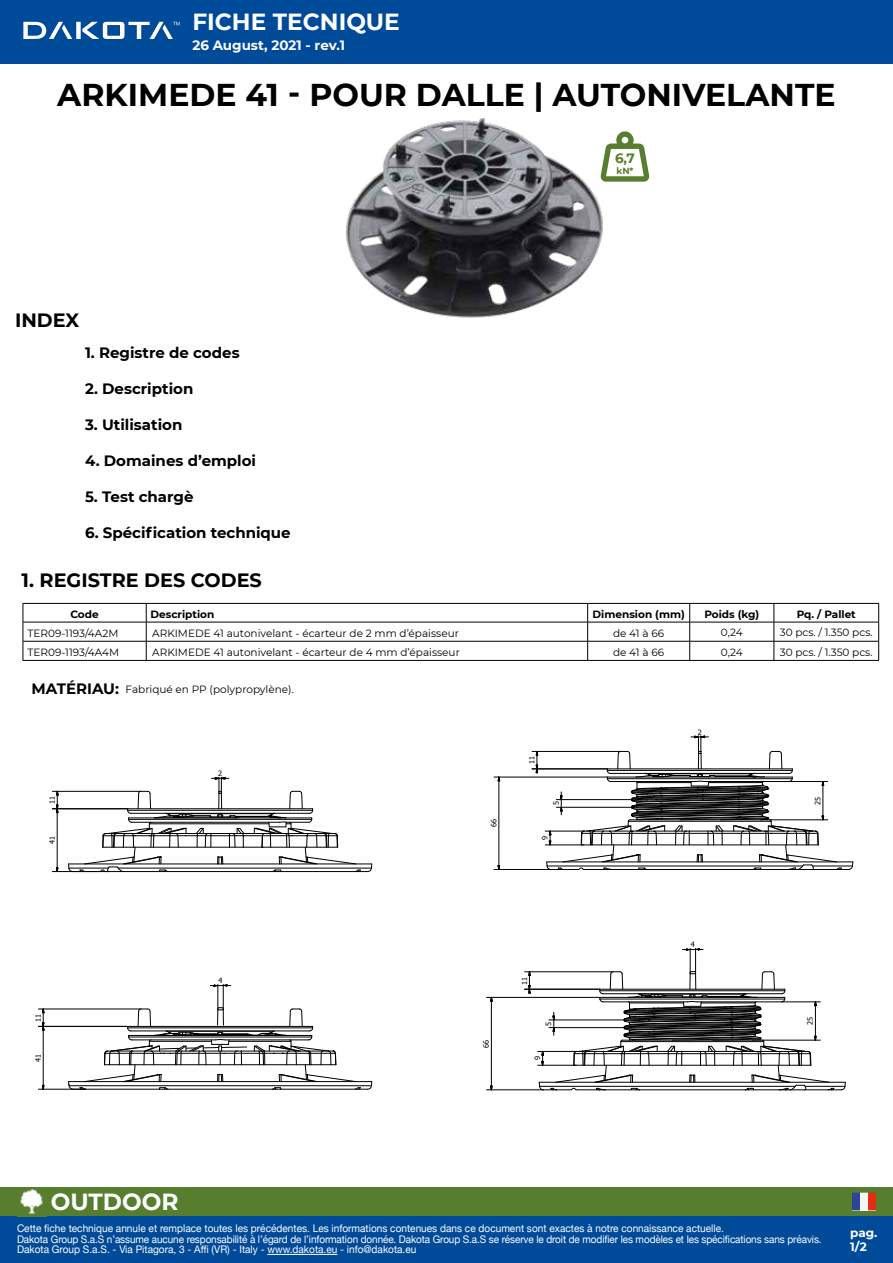
<style>
.page{position:relative;width:893px;height:1263px;background:#fff}
.page>*{position:absolute;margin:0;border:0;box-sizing:border-box;transform-origin:0 0}
.t1{font:700 31.5px "Montserrat";color:#000}
.t2{font:700 23.25px "Montserrat";color:#fff}
.t3{font:700 19.2px "Montserrat";color:#000}
.t4{font:700 15px "Montserrat";color:#000}
.t5{font:700 13.5px "Montserrat";color:#fff}
.t6{font:700 13.5px "Montserrat";color:#577e2e}
.t7{font:700 12px/14.4px "Montserrat";color:#fff}
.t8{font:10.5px/10.5px "Helvetica Neue";color:#fff;scale:.96 1}
.t9{font:10.5px "Montserrat";color:#000}
.t10{font:700 10.5px "Montserrat";color:#000}
.t11{font:700 9px "Montserrat";color:#577e2e}
.t12{font:7.35px "Tahoma";letter-spacing:-.005em;color:#000}
</style>
<div class="page">
<div style="left:0;top:0;width:893px;height:64px;background:#004a9a"></div>
<div style="left:0;top:1216px;width:893px;height:47px;background:#004a9a"></div>
<div style="left:0;top:1187px;width:893px;height:29px;background:#577e2e"></div>
<img style="left:20px;top:1189px;width:23px;height:25px">
<hr style="left:267px;top:1254px;width:70px;height:1px;background:#fff">
<div style="left:76px;top:22px;width:5px;height:17px;background:#fff"></div>
<svg style="left:23px;top:22px;width:49px;height:17px"></svg>
<svg style="left:82px;top:22px;width:98px;height:17px"></svg>
<svg style="left:852px;top:1193px;width:24px;height:17px"></svg>
<img style="left:346px;top:118px;width:257px;height:200px">
<hr style="left:23px;top:603px;width:123px;height:1px;background:#000">
<hr style="left:146px;top:603px;width:442px;height:1px;background:#000">
<hr style="left:588px;top:603px;width:102px;height:1px;background:#000">
<hr style="left:690px;top:603px;width:84px;height:1px;background:#000">
<hr style="left:774px;top:603px;width:105px;height:1px;background:#000">
<hr style="left:23px;top:622px;width:123px;height:1px;background:#000">
<hr style="left:146px;top:622px;width:442px;height:1px;background:#000">
<hr style="left:588px;top:622px;width:102px;height:1px;background:#000">
<hr style="left:690px;top:622px;width:84px;height:1px;background:#000">
<hr style="left:774px;top:622px;width:105px;height:1px;background:#000">
<hr style="left:146px;top:641px;width:442px;height:1px;background:#000">
<hr style="left:588px;top:641px;width:102px;height:1px;background:#000">
<svg style="left:587px;top:604px;width:1px;height:56px"></svg>
<hr style="left:690px;top:641px;width:84px;height:1px;background:#000">
<svg style="left:689px;top:604px;width:1px;height:56px"></svg>
<hr style="left:774px;top:641px;width:105px;height:1px;background:#000">
<svg style="left:774px;top:604px;width:1px;height:56px"></svg>
<svg style="left:878px;top:604px;width:1px;height:56px"></svg>
<hr style="left:146px;top:660px;width:442px;height:1px;background:#000">
<hr style="left:588px;top:660px;width:102px;height:1px;background:#000">
<hr style="left:690px;top:660px;width:84px;height:1px;background:#000">
<hr style="left:774px;top:660px;width:105px;height:1px;background:#000">
<hr style="left:23px;top:641px;width:123px;height:1px;background:#000">
<svg style="left:23px;top:604px;width:1px;height:56px"></svg>
<svg style="left:146px;top:604px;width:1px;height:56px"></svg>
<hr style="left:23px;top:660px;width:123px;height:1px;background:#000">
<hr style="left:69px;top:1081px;width:303px;height:1px;background:#000">
<hr style="left:69px;top:1085px;width:302px;height:1px;background:#000">
<hr style="left:281px;top:1089px;width:87px;height:1px;background:#000">
<svg style="left:367px;top:1081px;width:5px;height:9px"></svg>
<hr style="left:57px;top:813px;width:1px;height:55px;background:#000">
<hr style="left:52px;top:871px;width:57px;height:1px;background:#000">
<svg style="left:68px;top:777px;width:304px;height:96px"></svg>
<svg style="left:56px;top:790px;width:3px;height:26px"></svg>
<hr style="left:52px;top:808px;width:76px;height:1px;background:#000">
<hr style="left:52px;top:791px;width:89px;height:1px;background:#000">
<hr style="left:43px;top:1030px;width:1px;height:55px;background:#000">
<hr style="left:38px;top:1089px;width:48px;height:1px;background:#000">
<svg style="left:42px;top:1008px;width:2px;height:26px"></svg>
<hr style="left:38px;top:1026px;width:90px;height:1px;background:#000">
<hr style="left:38px;top:1009px;width:103px;height:1px;background:#000">
<svg style="left:498px;top:776px;width:2px;height:9px"></svg>
<hr style="left:499px;top:781px;width:1px;height:85px;background:#000">
<hr style="left:494px;top:869px;width:57px;height:1px;background:#000">
<hr style="left:494px;top:777px;width:113px;height:1px;background:#000">
<svg style="left:490px;top:1085px;width:3px;height:6px"></svg>
<hr style="left:486px;top:1089px;width:57px;height:1px;background:#000">
<svg style="left:490px;top:996px;width:3px;height:9px"></svg>
<hr style="left:491px;top:1001px;width:1px;height:85px;background:#000">
<hr style="left:486px;top:997px;width:114px;height:1px;background:#000">
<hr style="left:524px;top:989px;width:76px;height:1px;background:#000">
<hr style="left:525px;top:971px;width:88px;height:1px;background:#000">
<svg style="left:528px;top:736px;width:325px;height:355px"></svg>
<svg style="left:68px;top:984px;width:293px;height:106px"></svg>
<svg style="left:601px;top:131px;width:48px;height:51px"></svg>
<h2 class="t2" style="left:192px;top:5px;width:209px">FICHE TECNIQUE</h2>
<p class="t5" style="left:192px;top:35px;width:154px">26 August, 2021 - rev.1</p>
<h1 class="t1" style="left:57px;top:72px;width:780px">ARKIMEDE 41 - POUR DALLE | AUTONIVELANTE</h1>
<h3 class="t3" style="left:15px;top:306px;width:66px">INDEX</h3>
<h3 class="t4" style="left:85px;top:342px;width:156px">1. Registre de codes</h3>
<h3 class="t4" style="left:85px;top:378px;width:110px">2. Description</h3>
<h3 class="t4" style="left:85px;top:414px;width:99px">3. Utilisation</h3>
<h3 class="t4" style="left:85px;top:450px;width:173px">4. Domaines d’emploi</h3>
<h3 class="t4" style="left:85px;top:486px;width:110px">5. Test chargè</h3>
<h3 class="t4" style="left:85px;top:522px;width:207px">6. Spécification technique</h3>
<h3 class="t3" style="left:22px;top:566px;width:242px">1. REGISTRE DES CODES</h3>
<p class="t6" style="left:615px;top:149px;width:21px">6,7</p>
<p class="t11" style="left:617px;top:164px;width:18px">kN*</p>
<p class="t10" style="left:70px;top:606px;width:30px">Code</p>
<p class="t10" style="left:150px;top:606px;width:65px">Description</p>
<p class="t10" style="left:593px;top:606px;width:94px">Dimension (mm)</p>
<p class="t10" style="left:704px;top:606px;width:56px">Poids (kg)</p>
<p class="t10" style="left:797px;top:606px;width:61px">Pq. / Pallet</p>
<p class="t9" style="left:27px;top:626px;width:92px">TER09-1193/4A2M</p>
<p class="t9" style="left:152px;top:626px;width:308px">ARKIMEDE 41 autonivelant - écarteur de 2 mm d’épaisseur</p>
<p class="t9" style="left:613px;top:626px;width:53px">de 41 à 66</p>
<p class="t9" style="left:721px;top:625px;width:23px">0,24</p>
<p class="t9" style="left:780px;top:625px;width:94px">30 pcs. / 1.350 pcs.</p>
<p class="t9" style="left:27px;top:645px;width:93px">TER09-1193/4A4M</p>
<p class="t9" style="left:152px;top:645px;width:309px">ARKIMEDE 41 autonivelant - écarteur de 4 mm d’épaisseur</p>
<p class="t9" style="left:613px;top:645px;width:53px">de 41 à 66</p>
<p class="t9" style="left:721px;top:645px;width:23px">0,24</p>
<p class="t9" style="left:780px;top:645px;width:94px">30 pcs. / 1.350 pcs.</p>
<h3 class="t4" style="left:32px;top:678px;width:89px">MATÉRIAU:</h3>
<p class="t9" style="left:126px;top:682px;width:170px">Fabriqué en PP (polypropylène).</p>
<p class="t12" style="left:698px;top:727px;width:5px">2</p>
<p class="t12" style="left:527px;top:764px;width:9px;rotate:-90deg">11</p>
<p class="t12" style="left:218px;top:768px;width:5px">2</p>
<p class="t12" style="left:47px;top:804px;width:9px;rotate:-90deg">11</p>
<p class="t12" style="left:551px;top:805px;width:6px;rotate:-90deg">5</p>
<p class="t12" style="left:813px;top:805px;width:10px;rotate:-90deg">25</p>
<p class="t12" style="left:489px;top:827px;width:10px;rotate:-90deg">66</p>
<p class="t12" style="left:47px;top:844px;width:10px;rotate:-90deg">41</p>
<p class="t12" style="left:540px;top:840px;width:6px;rotate:-90deg">9</p>
<p class="t12" style="left:691px;top:939px;width:5px">4</p>
<p class="t12" style="left:219px;top:976px;width:5px">4</p>
<p class="t12" style="left:519px;top:984px;width:9px;rotate:-90deg">11</p>
<p class="t12" style="left:33px;top:1022px;width:9px;rotate:-90deg">11</p>
<p class="t12" style="left:544px;top:1026px;width:6px;rotate:-90deg">5</p>
<p class="t12" style="left:805px;top:1025px;width:10px;rotate:-90deg">25</p>
<p class="t12" style="left:481px;top:1047px;width:10px;rotate:-90deg">66</p>
<p class="t12" style="left:33px;top:1062px;width:9px;rotate:-90deg">41</p>
<p class="t12" style="left:532px;top:1060px;width:6px;rotate:-90deg">9</p>
<h2 class="t2" style="left:51px;top:1184px;width:129px">OUTDOOR</h2>
<p class="t8" style="left:17px;top:1224px;width:840px">Cette fiche technique annule et remplace toutes les précédentes. Les informations contenues dans ce document sont exactes à notre connaissance actuelle.<br>Dakota Group S.a.S n’assume aucune responsabilité à l’égard de l’information donnée. Dakota Group S.a.S se réserve le droit de modifier les modèles et les spécifications sans préavis.<br>Dakota Group S.a.S. - Via Pitagora, 3 - Affi (VR) - Italy - www.dakota.eu - info@dakota.eu</p>
<p class="t7" style="left:850px;top:1225px;width:29px">pag.<br>1/2</p>
</div>
